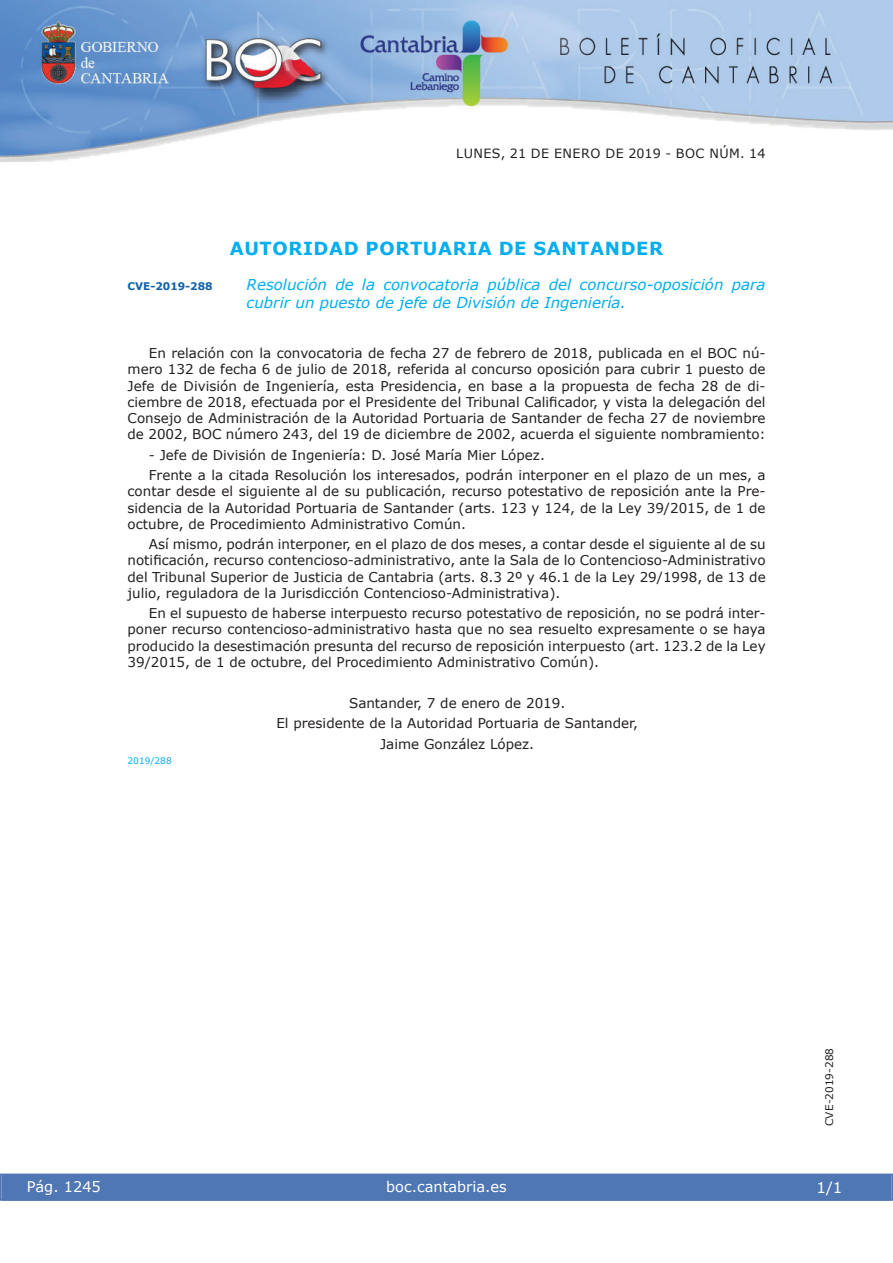
<style>
.page{position:relative;width:893px;height:1263px;background:#fff}
.page>*{position:absolute;margin:0;border:0;box-sizing:border-box;transform-origin:0 0}
.t1{font:700 18px "Verdana";letter-spacing:.035em;color:#00aeef}
.t2{font:italic 15px/18px "Verdana";color:#00aeef}
.t3{font:15px "Verdana";color:#fff}
.t4{font:14.55px "Verdana";color:#fff}
.t5{font:13.5px/16.2px "Verdana";color:#231f20;text-align:justify}
.t6{font:12.75px "Verdana";letter-spacing:.035em;color:#231f20}
.t7{font:10.5px "Verdana";color:#231f20}
.t8{font:700 10.5px "Verdana";color:#1263a9}
.t9{font:9px "Verdana";color:#00aeef}
</style>
<div class="page">
<img style="left:0;top:0;width:893px;height:161px">
<div style="left:1px;top:1174px;width:890px;height:27px;background:#4f77b3"></div>
<div style="left:0;top:1174px;width:893px;height:27px;border:1px solid #4f77b3"></div>
<p class="t6" style="left:456px;top:145px;width:311px">LUNES, 21 DE ENERO DE 2019 - BOC NÚM. 14</p>
<h1 class="t1" style="left:230px;top:237px;width:435px">AUTORIDAD PORTUARIA DE SANTANDER</h1>
<p class="t8" style="left:128px;top:279px;width:87px">CVE-2019-288</p>
<p class="t2" style="left:247px;top:275px;width:520px">Resolución de la convocatoria pública del concurso-oposición para cubrir un puesto de jefe de División de Ingeniería.</p>
<p class="t5" style="left:128px;top:345px;width:640px;text-indent:21px">En relación con la convocatoria de fecha 27 de febrero de 2018, publicada en el BOC nú&shy;mero 132 de fecha 6 de julio de 2018, referida al concurso oposición para cubrir 1 puesto de Jefe de División de Ingeniería, esta Presidencia, en base a la propuesta de fecha 28 de di&shy;ciembre de 2018, efectuada por el Presidente del Tribunal Calificador, y vista la delegación del Consejo de Administración de la Autoridad Portuaria de Santander de fecha 27 de noviembre de 2002, BOC número 243, del 19 de diciembre de 2002, acuerda el siguiente nombramiento:</p>
<p class="t5" style="left:149px;top:444px;width:618px;line-height:20.4px">- Jefe de División de Ingeniería: D. José María Mier López.<br>Frente a la citada Resolución los interesados, podrán interponer en el plazo de un mes, a</p>
<p class="t5" style="left:128px;top:483px;width:640px">contar desde el siguiente al de su publicación, recurso potestativo de reposición ante la Pre&shy;sidencia de la Autoridad Portuaria de Santander (arts. 123 y 124, de la Ley 39/2015, de 1 de octubre, de Procedimiento Administrativo Común.</p>
<p class="t5" style="left:128px;top:536px;width:640px;text-indent:21px">Así mismo, podrán interponer, en el plazo de dos meses, a contar desde el siguiente al de su notificación, recurso contencioso-administrativo, ante la Sala de lo Contencioso-Administrativo del Tribunal Superior de Justicia de Cantabria (arts. 8.3 2º y 46.1 de la Ley 29/1998, de 13 de julio, reguladora de la Jurisdicción Contencioso-Administrativa).</p>
<p class="t5" style="left:128px;top:605px;width:639px;text-indent:21px">En el supuesto de haberse interpuesto recurso potestativo de reposición, no se podrá inter&shy;poner recurso contencioso-administrativo hasta que no sea resuelto expresamente o se haya producido la desestimación presunta del recurso de reposición interpuesto (art. 123.2 de la Ley 39/2015, de 1 de octubre, del Procedimiento Administrativo Común).</p>
<p class="t5" style="left:276px;top:692px;width:363px;line-height:20.4px;text-align:center">Santander, 7 de enero de 2019.<br>El presidente de la Autoridad Portuaria de Santander,<br>Jaime González López.</p>
<p class="t9" style="left:128px;top:755px;width:46px">2019/288</p>
<p class="t4" style="left:27px;top:1177px;width:76px">Pág. 1245</p>
<p class="t4" style="left:386px;top:1178px;width:122px">boc.cantabria.es</p>
<p class="t7" style="left:823px;top:1126px;width:80px;rotate:-90deg">CVE-2019-288</p>
<p class="t3" style="left:816px;top:1178px;width:27px">1/1</p>
</div>
